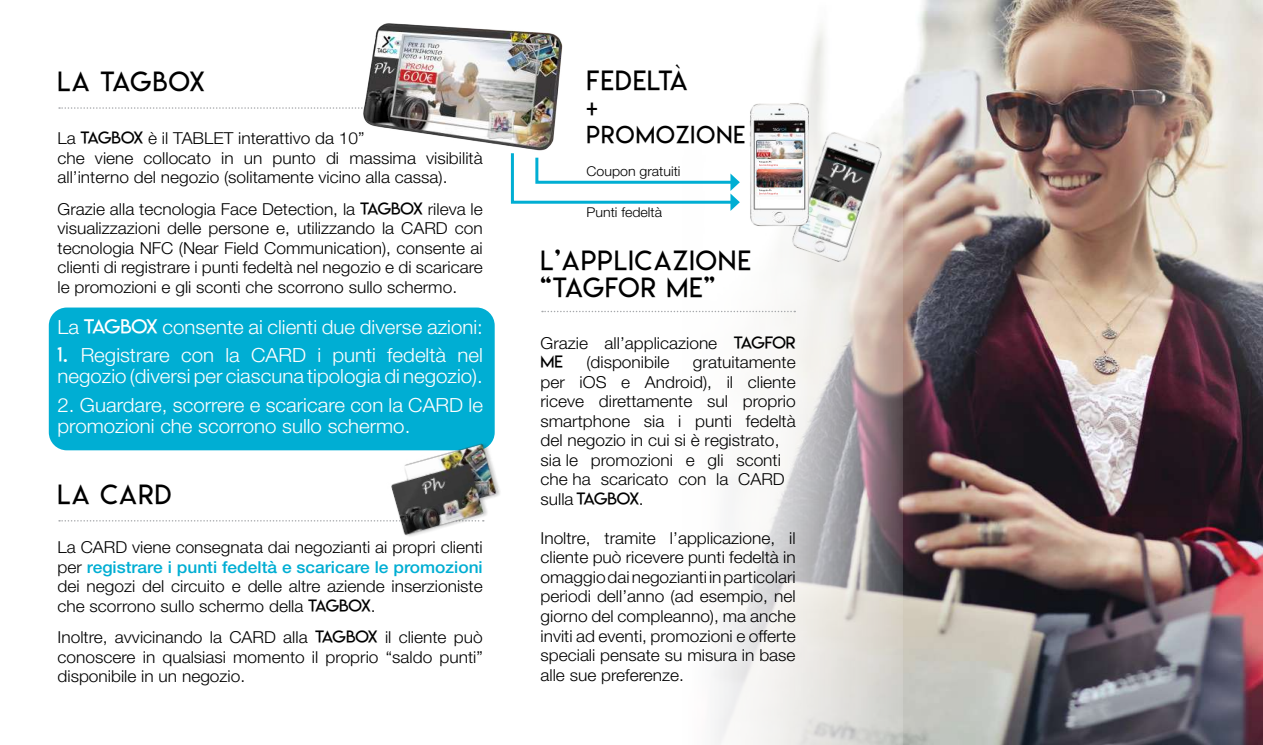
<style>
.page{position:relative;width:1263px;height:745px;background:#fff}
.page>*{position:absolute;margin:0;border:0;box-sizing:border-box;transform-origin:0 0}
.t1{font:27px/27px "Lemon Milklight";letter-spacing:.05em;color:#000}
.t2{font:27px "Lemon Milklight";letter-spacing:.025em;color:#000}
.t3{font:24px "Lemon Milklight";letter-spacing:.05em;color:#000}
.t4{font:300 19.5px/21px "Helvetica Neue LT Std";color:#fff;scale:1.05 1}
.t5{font:300 16.5px/19.5px "Helvetica Neue LT Std";color:#000;text-align:justify;scale:1.05 1}
.t6{font:16.5px "Lemon Milklight";color:#000;scale:1.05 1}
.t7{font:300 13.5px "Helvetica Neue LT Std";color:#000;scale:1.05 1}
.s1{font-family:"Lemon Milklight";font-weight:400}
.s2{font-weight:500;color:#00aed3}
</style>
<div class="page">
<img style="left:903px;top:0;width:360px;height:744px">
<svg style="left:573px;top:29px;width:330px;height:715px"></svg>
<div style="left:49px;top:307px;width:446px;height:143px;background:#00aed3;border-radius:18px"></div>
<svg style="left:59px;top:107px;width:282px;height:2px"></svg>
<svg style="left:59px;top:520px;width:320px;height:1px"></svg>
<svg style="left:542px;top:310px;width:253px;height:2px"></svg>
<svg style="left:510px;top:150px;width:222px;height:61px"></svg>
<img style="left:342px;top:23px;width:239px;height:136px">
<img style="left:379px;top:431px;width:121px;height:105px">
<img style="left:771px;top:122px;width:132px;height:151px">
<img style="left:732px;top:102px;width:95px;height:127px">
<img style="left:757px;top:141px;width:46px;height:18px">
<div style="left:757px;top:160px;width:22px;height:6px;background:#fefefe;border-radius:3px"></div>
<svg style="left:759px;top:161px;width:19px;height:5px"></svg>
<img style="left:757px;top:169px;width:46px;height:18px">
<div style="left:757px;top:188px;width:22px;height:7px;background:#fefefe;border-radius:3px"></div>
<svg style="left:759px;top:189px;width:19px;height:5px"></svg>
<h1 class="t2" style="left:58px;top:65px;width:149px">LA TAGBOX</h1>
<p class="t5" style="left:58px;top:128px;width:406px;text-align:left">La <span class="s1">TAGBOX</span> è il TABLET interattivo da 10”<br>che viene collocato in un punto di massima visibilità all’interno del negozio (solitamente vicino alla cassa).</p>
<p class="t5" style="left:58px;top:199px;width:407px">Grazie alla tecnologia Face Detection, la <span class="s1">TAGBOX</span> rileva le visualizzazioni delle persone e, utilizzando la CARD con tecnologia NFC (Near Field Communication), consente ai clienti di registrare i punti fedeltà nel negozio e di scaricare le promozioni e gli sconti che scorrono sullo schermo.</p>
<p class="t4" style="left:58px;top:315px;width:407px">La <span class="s1">TAGBOX</span> consente ai clienti due diverse azioni:</p>
<p class="t4" style="left:58px;top:344px;width:407px"><span class="s1">1.</span> Registrare con la CARD i punti fedeltà nel negozio (diversi per ciascuna tipologia di negozio).</p>
<p class="t4" style="left:58px;top:393px;width:407px">2. Guardare, scorrere e scaricare con la CARD le promozioni che scorrono sullo schermo.</p>
<h1 class="t1" style="left:58px;top:480px;width:115px">LA CARD</h1>
<p class="t5" style="left:58px;top:537px;width:406px">La CARD viene consegnata dai negozianti ai propri clienti per <span class="s2">registrare i punti fedeltà e scaricare le promozioni </span>dei negozi del circuito e delle altre aziende inserzioniste che scorrono sullo schermo della <span class="s1">TAGBOX</span>.</p>
<p class="t5" style="left:58px;top:627px;width:406px">Inoltre, avvicinando la CARD alla <span class="s1">TAGBOX</span> il cliente può conoscere in qualsiasi momento il proprio “saldo punti” disponibile in un negozio.</p>
<h1 class="t1" style="left:586px;top:67px;width:103px">FEDELTÀ +</h1>
<h2 class="t3" style="left:586px;top:119px;width:160px">PROMOZIONE</h2>
<p class="t7" style="left:586px;top:163px;width:91px">Coupon gratuiti</p>
<p class="t7" style="left:586px;top:203px;width:74px">Punti fedeltà</p>
<h1 class="t1" style="left:540px;top:247px;width:212px">L’APPLICAZIONE “TAGFOR ME”</h1>
<p class="t5" style="left:540px;top:332px;width:244px">Grazie all’applicazione <span class="s1">TAGFOR</span></p>
<p class="t6" style="left:540px;top:351px;width:23px">ME</p>
<p class="t5" style="left:586px;top:352px;width:81px">(disponibile</p>
<p class="t5" style="left:540px;top:352px;width:245px;text-align:left;text-indent:152px">gratuitamente per iOS e Android), il cliente riceve direttamente sul proprio smartphone sia i punti fedeltà del negozio in cui si è registrato, sia le promozioni e gli sconti che ha scaricato con la CARD sulla <span class="s1">TAGBOX</span>.</p>
<p class="t5" style="left:540px;top:527px;width:245px">Inoltre, tramite l’applicazione, il cliente può ricevere punti fedeltà in omaggiodainegozianti inparticolari periodi dell’anno (ad esempio, nel giorno del compleanno), ma anche inviti ad eventi, promozioni e offerte speciali pensate su misura in base alle sue preferenze.</p>
</div>
